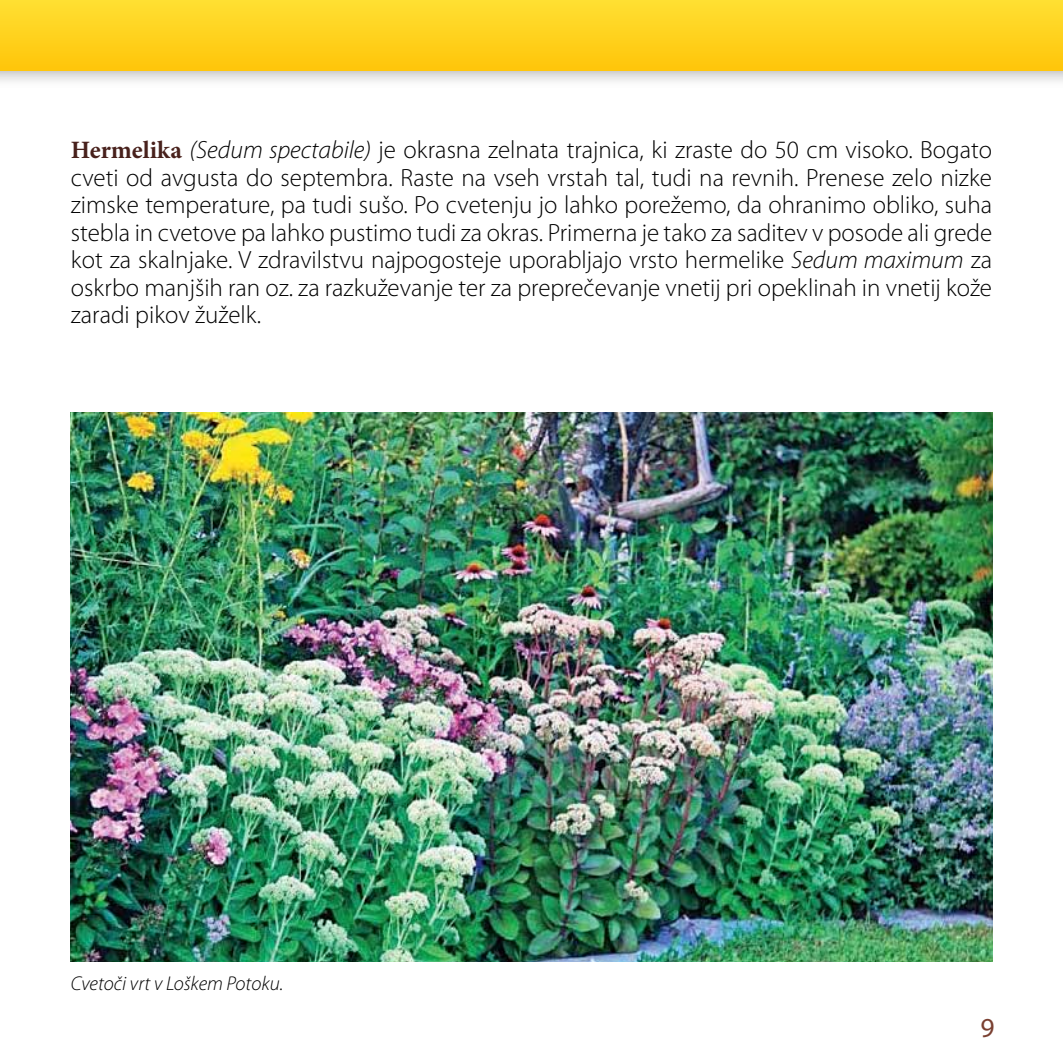
<style>
.page{position:relative;width:1063px;height:1063px;background:#fff}
.page>*{position:absolute;margin:0;border:0;box-sizing:border-box;transform-origin:0 0}
.t1{font:27.5px "Myriad Pro";color:#7a4031}
.t2{font:300 25px/27.5px "Myriad Pro";color:#000;text-align:justify}
.t3{font:italic 300 20px "Myriad Pro";color:#000}
.s1{font-family:"Minion Pro";font-weight:700;color:#48211c}
.s2{font-style:italic}
</style>
<div class="page">
<div style="left:0;top:0;width:1063px;height:89px;background:#000;opacity:.3"></div>
<div style="left:0;top:0;width:1063px;height:71px;background:linear-gradient(to bottom,#ffe033,#ffc509)"></div>
<img style="left:71px;top:413px;width:921px;height:549px">
<p class="t2" style="left:71px;top:137px;width:923px"><span class="s1">Hermelika</span> <span class="s2">(Sedum spectabile)</span> je okrasna zelnata trajnica, ki zraste do 50 cm visoko. Bogato cveti od avgusta do septembra. Raste na vseh vrstah tal, tudi na revnih. Prenese zelo nizke zimske temperature, pa tudi sušo. Po cvetenju jo lahko porežemo, da ohranimo obliko, suha stebla in cvetove pa lahko pustimo tudi za okras. Primerna je tako za saditev v posode ali grede kot za skalnjake. V zdravilstvu najpogosteje uporabljajo vrsto hermelike <span class="s2">Sedum maximum</span> za oskrbo manjših ran oz. za razkuževanje ter za preprečevanje vnetij pri opeklinah in vnetij kože zaradi pikov žuželk.</p>
<p class="t3" style="left:71px;top:972px;width:214px">Cvetoči vrt v Loškem Potoku.</p>
<p class="t1" style="left:980px;top:1011px;width:16px">9</p>
</div>
